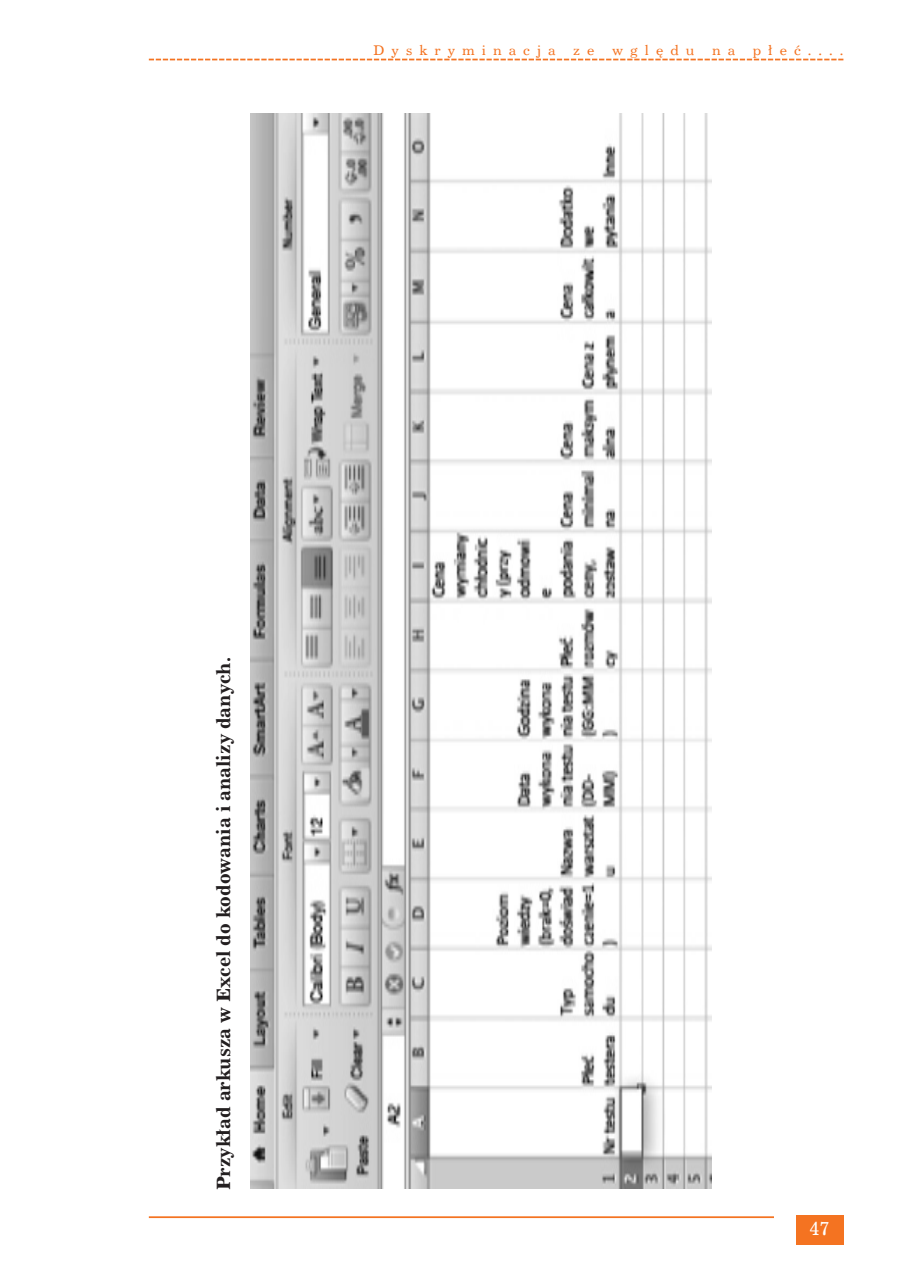
<style>
.page{position:relative;width:903px;height:1275px;background:#fff}
.page>*{position:absolute;margin:0;border:0;box-sizing:border-box;transform-origin:0 0}
.t1{font:700 19.25px "Century 731 EU";color:#231f20}
.t2{font:19.25px "Century 731 EU";color:#fff}
.t3{font:14px "Century 731 EU";letter-spacing:.5em;color:#f47321}
</style>
<div class="page">
<svg style="left:149px;top:59px;width:694px;height:1px"></svg>
<hr style="left:149px;top:1216px;width:625px;height:2px;background:#f47321">
<div style="left:795px;top:1215px;width:48px;height:30px;background:#f47321"></div>
<img style="left:250px;top:113px;width:461px;height:1076px">
<p class="t3" style="left:374px;top:41px;width:183px">Dyskryminacja</p>
<p class="t3" style="left:573px;top:41px;width:23px">z e</p>
<p class="t3" style="left:612px;top:41px;width:84px">wględu</p>
<p class="t3" style="left:712px;top:41px;width:25px">n a</p>
<p class="t3" style="left:753px;top:41px;width:92px">płeć....</p>
<p class="t1" style="left:212px;top:1190px;width:534px;rotate:-90deg">Przykład arkusza w Excel do kodowania i analizy danych.</p>
<p class="t2" style="left:809px;top:1217px;width:21px">47</p>
</div>
